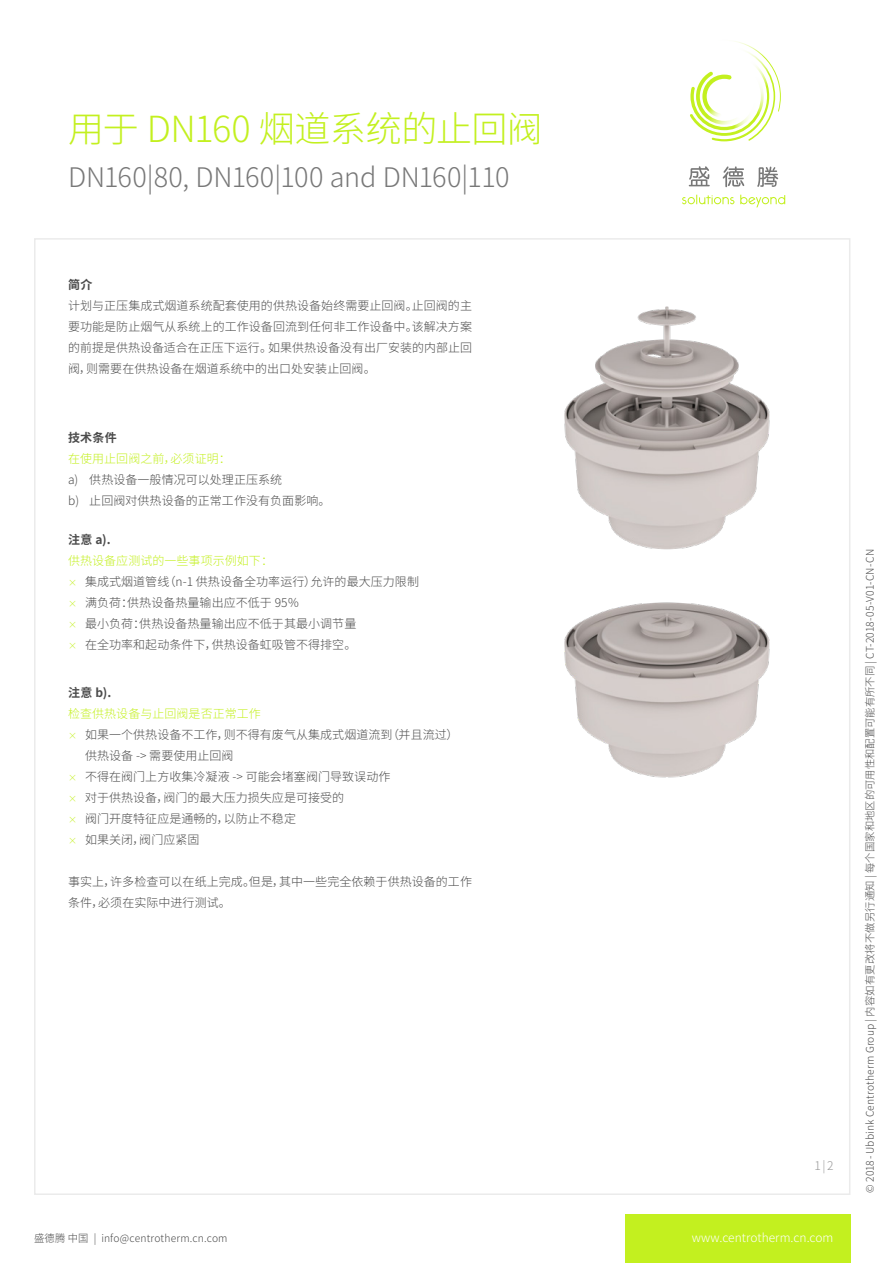
<style>
.page{position:relative;width:893px;height:1263px;background:#fff}
.page>*{position:absolute;margin:0;border:0;box-sizing:border-box;transform-origin:0 0}
.t1{font:300 36px "Noto Sans CJ Ksc";letter-spacing:-.015em;color:#c3f01f}
.t2{font:300 27px "Noto Sans CJ Ksc";letter-spacing:-.01em;color:#787878}
.t3{font:300 12px/21px "Noto Sans CJ Ksc";letter-spacing:.005em;color:#4b4b4b}
.t4{font:300 12px "Noto Sans CJ Ksc";letter-spacing:.005em;color:#c3f01f}
.t5{font:300 12px "Noto Sans CJ Ksc";letter-spacing:.005em;color:#fff}
.t6{font:700 12px "Noto Sans CJ Ksc";letter-spacing:.035em;color:#4b4b4b}
.t7{font:300 12px "Noto Sans CJ Ksc";color:#9a9a9a}
.t8{font:300 10.5px "Noto Sans CJ Ksc";letter-spacing:.015em;color:#4b4b4b}
.s1{color:#c3f01f}
.s2{font-size:9px;color:#c3f01f}
</style>
<div class="page">
<div style="left:625px;top:1214px;width:225px;height:49px;background:#c3f01f"></div>
<svg style="left:690px;top:41px;width:91px;height:100px"></svg>
<svg style="left:682px;top:195px;width:103px;height:12px"></svg>
<svg style="left:689px;top:166px;width:89px;height:21px"></svg>
<img style="left:564px;top:602px;width:206px;height:176px">
<img style="left:564px;top:306px;width:206px;height:244px">
<h1 class="t1" style="left:68px;top:108px;width:476px">用于 DN160 烟道系统的止回阀</h1>
<h2 class="t2" style="left:68px;top:162px;width:443px">DN160|80, DN160|100 and DN160|110</h2>
<p class="t6" style="left:68px;top:278px;width:26px">简介</p>
<p class="t3" style="left:68px;top:295px;width:405px;text-align:justify">计划与正压集成式烟道系统配套使用的供热设备始终需要止回阀。止回阀的主要功能是防止烟气从系统上的工作设备回流到任何非工作设备中。该解决方案的前提是供热设备适合在正压下运行。如果供热设备没有出厂安装的内部止回阀，则需要在供热设备在烟道系统中的出口处安装止回阀。</p>
<p class="t6" style="left:68px;top:431px;width:50px">技术条件</p>
<p class="t4" style="left:68px;top:452px;width:164px">在使用止回阀之前，必须证明：</p>
<p class="t3" style="left:68px;top:470px;width:264px">a) 供热设备一般情况可以处理正压系统<br>b) 止回阀对供热设备的正常工作没有负面影响。</p>
<p class="t6" style="left:68px;top:533px;width:44px">注意 a).</p>
<p class="t3" style="left:68px;top:551px;width:352px"><span class="s1">供热设备应测试的一些事项示例如下：<br></span><span class="s2">×</span> 集成式烟道管线（n-1 供热设备全功率运行）允许的最大压力限制<span class="s2">×</span> 满负荷：供热设备热量输出应不低于 95％<br><span class="s2">×</span> 最小负荷：供热设备热量输出应不低于其最小调节量<br><span class="s2">×</span> 在全功率和起动条件下，供热设备虹吸管不得排空。</p>
<p class="t6" style="left:68px;top:686px;width:45px">注意 b).</p>
<p class="t4" style="left:68px;top:707px;width:194px">检查供热设备与止回阀是否正常工作</p>
<p class="t3" style="left:68px;top:725px;width:392px"><span class="s2">×</span> 如果一个供热设备不工作，则不得有废气从集成式烟道流到（并且流过）</p>
<p class="t3" style="left:85px;top:746px;width:150px">供热设备 -&gt; 需要使用止回阀</p>
<p class="t3" style="left:68px;top:767px;width:324px"><span class="s2">×</span> 不得在阀门上方收集冷凝液 -&gt; 可能会堵塞阀门导致误动作</p>
<p class="t3" style="left:68px;top:788px;width:278px"><span class="s2">×</span> 对于供热设备，阀门的最大压力损失应是可接受的</p>
<p class="t3" style="left:68px;top:809px;width:229px"><span class="s2">×</span> 阀门开度特征应是通畅的，以防止不稳定</p>
<p class="t3" style="left:68px;top:830px;width:133px"><span class="s2">×</span> 如果关闭，阀门应紧固</p>
<p class="t3" style="left:68px;top:872px;width:405px">事实上，许多检查可以在纸上完成。但是，其中一些完全依赖于供热设备的工作条件，必须在实际中进行测试。</p>
<p class="t8" style="left:34px;top:1232px;width:195px">盛德腾 中国 | info@centrotherm.cn.com</p>
<p class="t7" style="left:814px;top:1158px;width:21px">1|2</p>
<p class="t5" style="left:692px;top:1230px;width:143px">www.centrotherm.cn.com</p>
<p class="t8" style="left:864px;top:1193px;width:645px;rotate:-90deg">© 2018-Ubbink Centrotherm Group | 内容如有更改将不做另行通知 | 每个国家和地区的可用性和配置可能有所不同 | CT-2018-05-V01-CN-CN</p>
</div>
